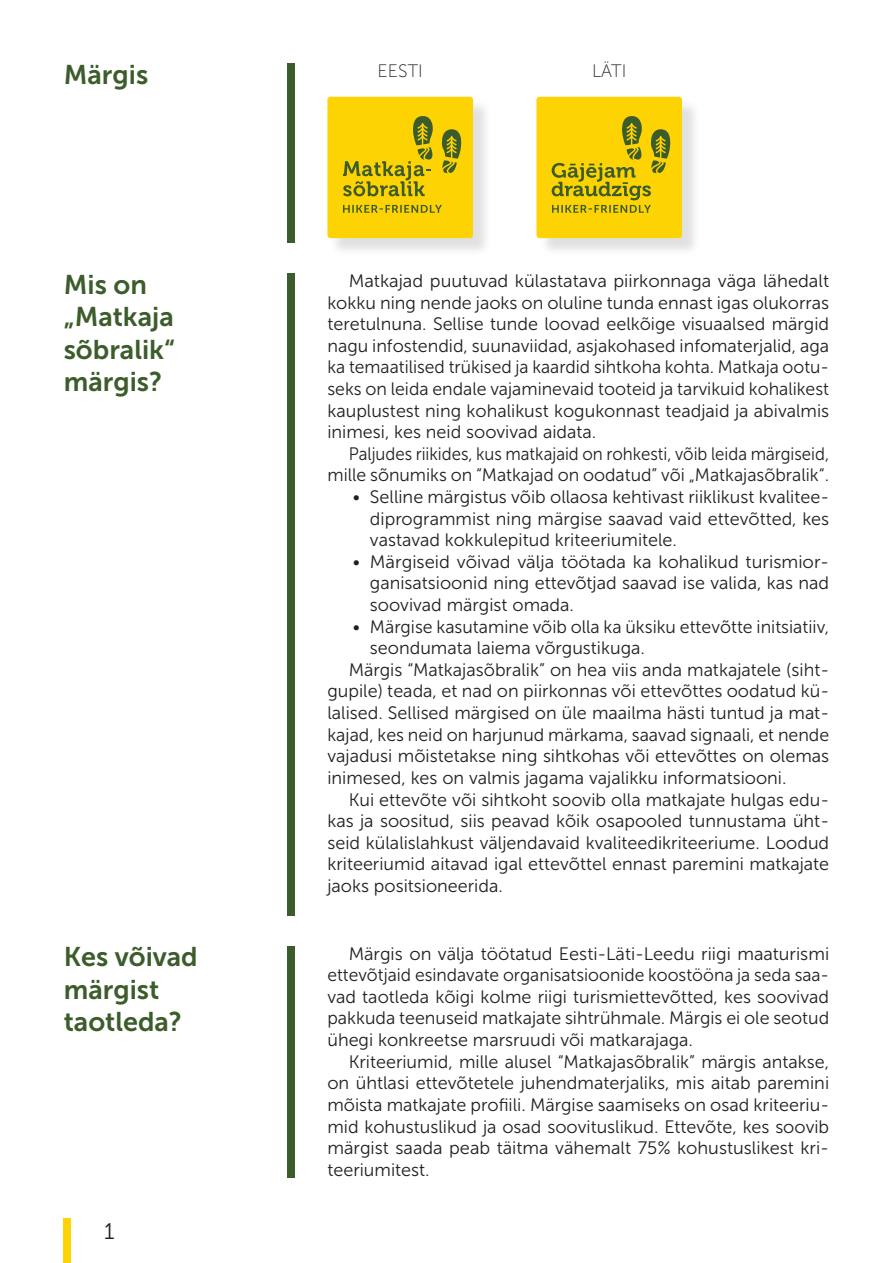
<style>
.page{position:relative;width:893px;height:1263px;background:#fff}
.page>*{position:absolute;margin:0;border:0;box-sizing:border-box;transform-origin:0 0}
.t1{font:27px/32.4px "Museo Sans 700";color:#3c5d2b}
.t2{font:22.5px "Museo Sans 300";color:#231f20}
.t3{font:18px/21.6px "Museo Sans 300";color:#231f20;text-align:justify}
.t4{font:18px/21.6px "Museo Sans 300";color:#231f20;text-align:right;scale:.94 1}
.t5{font:18px "Museo Sans 100";color:#231f20}
</style>
<div class="page">
<div style="left:287px;top:274px;width:7px;height:642px;background:#3c5d2b"></div>
<div style="left:287px;top:946px;width:7px;height:232px;background:#3c5d2b"></div>
<div style="left:64px;top:1218px;width:7px;height:45px;background:#fed304"></div>
<div style="left:287px;top:64px;width:7px;height:179px;background:#3c5d2b"></div>
<div style="left:330px;top:99px;width:162px;height:158px;background:#231f20;opacity:.14"></div>
<div style="left:327px;top:97px;width:146px;height:141px;background:#fed304;border-radius:3px"></div>
<svg style="left:343px;top:205px;width:99px;height:8px"></svg>
<svg style="left:343px;top:116px;width:119px;height:80px"></svg>
<div style="left:539px;top:99px;width:162px;height:158px;background:#231f20;opacity:.14"></div>
<div style="left:536px;top:97px;width:146px;height:141px;background:#fed304;border-radius:3px"></div>
<svg style="left:552px;top:116px;width:119px;height:97px"></svg>
<p class="t1" style="left:64px;top:58px;width:86px">Märgis</p>
<p class="t5" style="left:378px;top:62px;width:47px">EESTI</p>
<p class="t5" style="left:592px;top:62px;width:36px">LÄTI</p>
<p class="t1" style="left:64px;top:268px;width:85px">Mis on</p>
<p class="t1" style="left:64px;top:301px;width:113px">„Matkaja sõbralik“</p>
<p class="t1" style="left:64px;top:365px;width:100px">märgis?</p>
<p class="t1" style="left:64px;top:941px;width:136px">Kes võivad märgist taotleda?</p>
<p class="t2" style="left:104px;top:1219px;width:12px">1</p>
<p class="t3" style="left:327px;top:270px;width:503px;text-indent:21px">Matkajad puutuvad külastatava piirkonnaga väga lähedalt kokku ning nende jaoks on oluline tunda ennast igas olukorras teretulnuna. Sellise tunde loovad eelkõige visuaalsed märgid nagu infostendid, suunaviidad, asjakohased infomaterjalid, aga ka temaatilised trükised ja kaardid sihtkoha kohta. Matkaja ootu&shy;seks on leida endale vajaminevaid tooteid ja tarvikuid kohalikest kauplustest ning kohalikust kogukonnast teadjaid ja abivalmis inimesi, kes neid soovivad aidata.</p>
<p class="t4" style="left:327px;top:443px;width:535px">Paljudes riikides, kus matkajaid on rohkesti, võib leida märgiseid, mille sõnumiks on “Matkajad on oodatud” või „Matkajasõbralik“.</p>
<p class="t3" style="left:370px;top:486px;width:461px;text-indent:-17px">• Selline märgistus võib ollaosa kehtivast riiklikust kvalitee&shy;diprogrammist ning märgise saavad vaid ettevõtted, kes vastavad kokkulepitud kriteeriumitele.</p>
<p class="t3" style="left:370px;top:551px;width:461px;text-indent:-17px">• Märgiseid võivad välja töötada ka kohalikud turismior&shy;ganisatsioonid ning ettevõtjad saavad ise valida, kas nad soovivad märgist omada.</p>
<p class="t3" style="left:370px;top:616px;width:461px;text-indent:-17px">• Märgise kasutamine võib olla ka üksiku ettevõtte initsiatiiv, seondumata laiema võrgustikuga.</p>
<p class="t3" style="left:327px;top:659px;width:503px;text-indent:21px">Märgis “Matkajasõbralik” on hea viis anda matkajatele (siht&shy;gupile) teada, et nad on piirkonnas või ettevõttes oodatud kü&shy;lalised. Sellised märgised on üle maailma hästi tuntud ja mat&shy;kajad, kes neid on harjunud märkama, saavad signaali, et nende vajadusi mõistetakse ning sihtkohas või ettevõttes on olemas inimesed, kes on valmis jagama vajalikku informatsiooni.</p>
<p class="t3" style="left:327px;top:789px;width:503px;text-indent:21px">Kui ettevõte või sihtkoht soovib olla matkajate hulgas edu&shy;kas ja soositud, siis peavad kõik osapooled tunnustama üht&shy;seid külalislahkust väljendavaid kvaliteedikriteeriume. Loodud kriteeriumid aitavad igal ettevõttel ennast paremini matkajate jaoks positsioneerida.</p>
<p class="t3" style="left:327px;top:943px;width:503px;text-indent:21px">Märgis on välja töötatud Eesti-Läti-Leedu riigi maaturismi ettevõtjaid esindavate organisatsioonide koostööna ja seda saa&shy;vad taotleda kõigi kolme riigi turismiettevõtted, kes soovivad pakkuda teenuseid matkajate sihtrühmale. Märgis ei ole seotud ühegi konkreetse marsruudi või matkarajaga.</p>
<p class="t3" style="left:327px;top:1051px;width:503px;text-indent:21px">Kriteeriumid, mille alusel “Matkajasõbralik” märgis antakse, on ühtlasi ettevõtetele juhendmaterjaliks, mis aitab paremini mõista matkajate profiili. Märgise saamiseks on osad kriteeriu&shy;mid kohustuslikud ja osad soovituslikud. Ettevõte, kes soovib märgist saada peab täitma vähemalt 75% kohustuslikest kri&shy;teeriumitest.</p>
</div>
